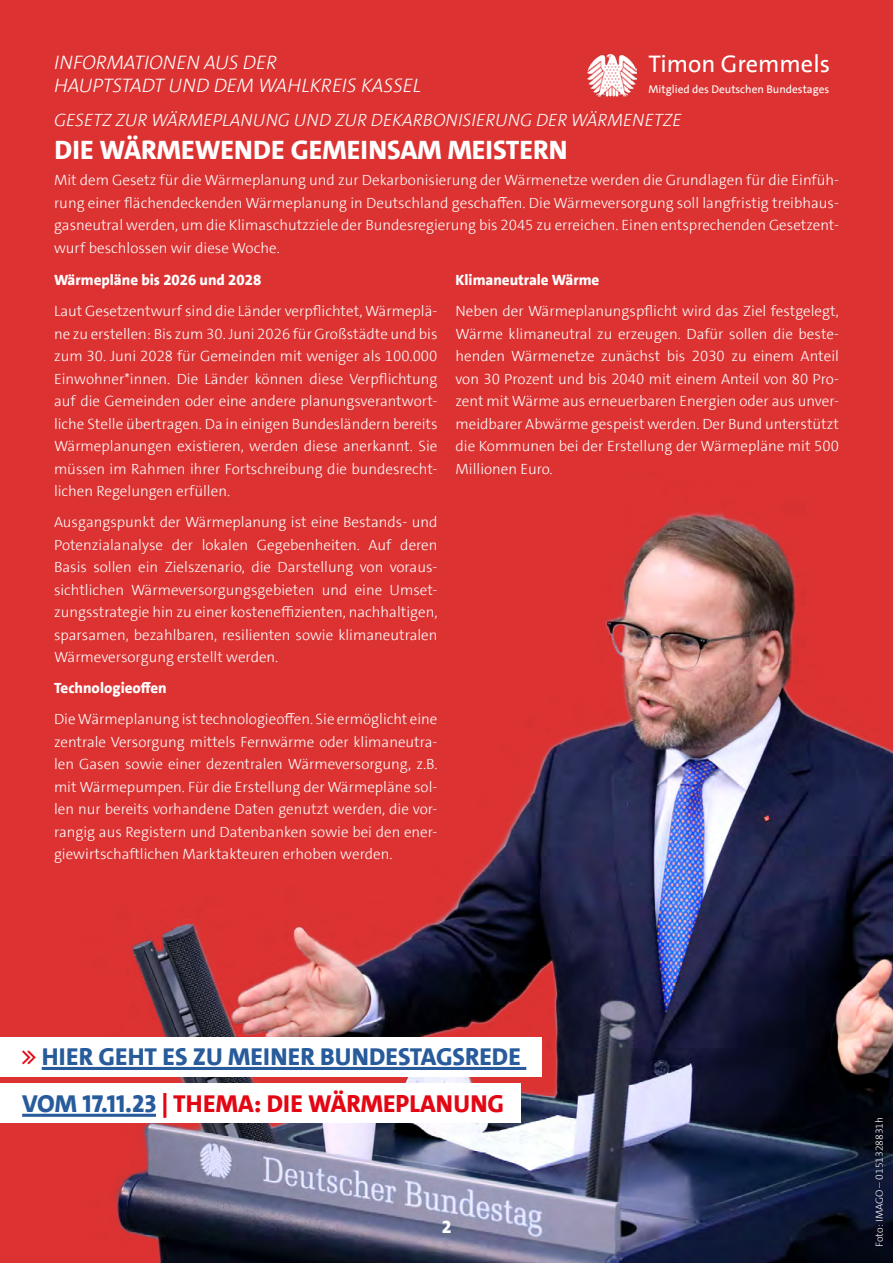
<style>
.page{position:relative;width:893px;height:1263px;background:#dc3232}
.page>*{position:absolute;margin:0;border:0;box-sizing:border-box;transform-origin:0 0}
.t1{font:800 27px "SPD The Sans Versal";color:#fff}
.t2{font:800 24.75px/46.8px "SPD The Sans Versal";color:#275b9b}
.t3{font:24.3px "SPD The Sans";color:#fff}
.t4{font:italic 300 19.8px/23.7px "SPD The Sans Versal";color:#fff}
.t5{font:italic 300 18px "SPD The Sans Versal";color:#fff}
.t6{font:800 18px "SPD The Sans";color:#fff}
.t7{font:300 15px/22.5px "SPD The Sans";color:#fff;text-align:justify}
.t8{font:800 15px "SPD The Sans";color:#fff}
.t9{font:11.25px "SPD The Sans";color:#fff}
.t10{font:300 10.35px "SPD The Sans";color:#fff}
.s1{color:#e30613}
</style>
<div class="page">
<img style="left:115px;top:512px;width:778px;height:751px">
<div style="left:0;top:1037px;width:542px;height:40px;background:#fff"></div>
<div style="left:0;top:1083px;width:520px;height:40px;background:#fff"></div>
<hr style="left:42px;top:1067px;width:484px;height:3px;background:#275b9b">
<hr style="left:22px;top:1114px;width:134px;height:3px;background:#275b9b">
<img style="left:588px;top:54px;width:49px;height:43px">
<h3 class="t4" style="left:54px;top:50px;width:369px">INFORMATIONEN AUS DER<br>HAUPTSTADT UND DEM WAHLKREIS KASSEL</h3>
<h3 class="t3" style="left:648px;top:48px;width:183px">Timon Gremmels</h3>
<p class="t9" style="left:648px;top:82px;width:182px">Mitglied des Deutschen Bundestages</p>
<p class="t5" style="left:54px;top:108px;width:629px">GESETZ ZUR WÄRMEPLANUNG UND ZUR DEKARBONISIERUNG DER WÄRMENETZE</p>
<h1 class="t1" style="left:55px;top:133px;width:514px">DIE WÄRMEWENDE GEMEINSAM MEISTERN</h1>
<p class="t7" style="left:54px;top:169px;width:786px">Mit dem Gesetz für die Wärmeplanung und zur Dekarbonisierung der Wärmenetze werden die Grundlagen für die Einfüh&shy;rung einer flächendeckenden Wärmeplanung in Deutschland geschaffen. Die Wärmeversorgung soll langfristig treibhaus&shy;gasneutral werden, um die Klimaschutzziele der Bundesregierung bis 2045 zu erreichen. Einen entsprechenden Gesetzent&shy;wurf beschlossen wir diese Woche.</p>
<p class="t8" style="left:455px;top:271px;width:145px">Klimaneutrale Wärme</p>
<p class="t7" style="left:455px;top:300px;width:385px">Neben der Wärmeplanungspflicht wird das Ziel festgelegt, Wärme klimaneutral zu erzeugen. Dafür sollen die beste&shy;henden Wärmenetze zunächst bis 2030 zu einem Anteil von 30 Prozent und bis 2040 mit einem Anteil von 80 Pro&shy;zent mit Wärme aus erneuerbaren Energien oder aus unver&shy;meidbarer Abwärme gespeist werden. Der Bund unterstützt die Kommunen bei der Erstellung der Wärmepläne mit 500<br>Millionen Euro.</p>
<p class="t8" style="left:54px;top:271px;width:209px">Wärmepläne bis 2026 und 2028</p>
<p class="t7" style="left:54px;top:300px;width:385px">Laut Gesetzentwurf sind die Länder verpflichtet, Wärmeplä&shy;ne zu erstellen: Bis zum 30. Juni 2026 für Großstädte und bis zum 30. Juni 2028 für Gemeinden mit weniger als 100.000<br>Einwohner*innen. Die Länder können diese Verpflichtung auf die Gemeinden oder eine andere planungsverantwort&shy;liche Stelle übertragen. Da in einigen Bundesländern bereits Wärmeplanungen existieren, werden diese anerkannt. Sie müssen im Rahmen ihrer Fortschreibung die bundesrecht&shy;lichen Regelungen erfüllen.</p>
<p class="t7" style="left:54px;top:511px;width:385px">Ausgangspunkt der Wärmeplanung ist eine Bestands- und Potenzialanalyse der lokalen Gegebenheiten. Auf deren Basis sollen ein Zielszenario, die Darstellung von voraus&shy;sichtlichen Wärmeversorgungsgebieten und eine Umset&shy;zungsstrategie hin zu einer kosteneffizienten, nachhaltigen, sparsamen, bezahlbaren, resilienten sowie klimaneutralen Wärmeversorgung erstellt werden.</p>
<p class="t8" style="left:54px;top:679px;width:114px">Technologieoffen</p>
<p class="t7" style="left:54px;top:708px;width:385px">Die Wärmeplanung ist technologieoffen. Sie ermöglicht eine zentrale Versorgung mittels Fernwärme oder klimaneutra&shy;len Gasen sowie einer dezentralen Wärmeversorgung, z.B. mit Wärmepumpen. Für die Erstellung der Wärmepläne sol&shy;len nur bereits vorhandene Daten genutzt werden, die vor&shy;rangig aus Registern und Datenbanken sowie bei den ener&shy;giewirtschaftlichen Marktakteuren erhoben werden.</p>
<h2 class="t2" style="left:22px;top:1034px;width:500px;text-indent:20px">HIER GEHT ES ZU MEINER BUNDESTAGSREDE<br>VOM 17.11.23 <span class="s1">| THEMA: DIE WÄRMEPLANUNG</span></h2>
<p class="t6" style="left:442px;top:1215px;width:11px">2</p>
<p class="t10" style="left:873px;top:1247px;width:131px;rotate:-90deg">Foto: IMAGO – 0151328831h</p>
</div>
